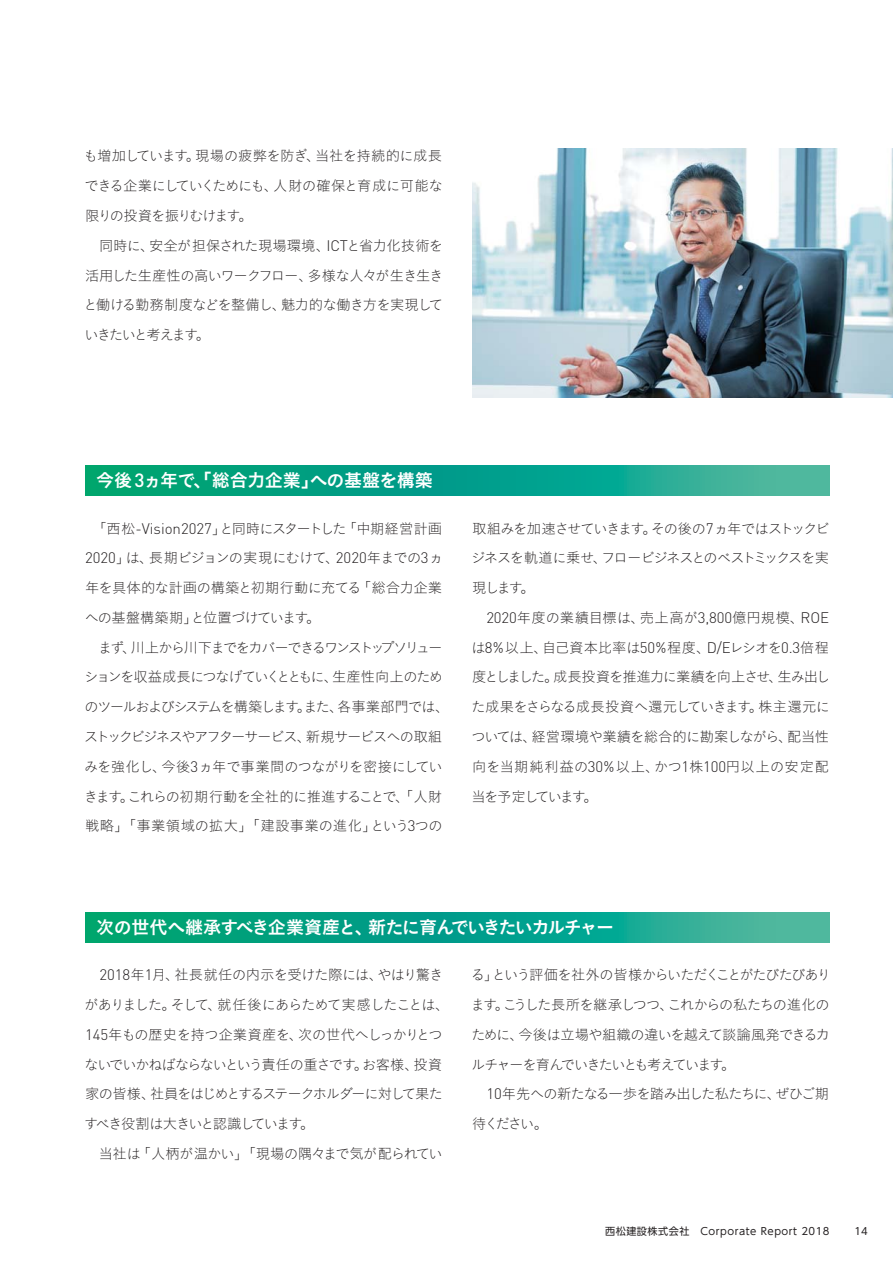
<style>
.page{position:relative;width:893px;height:1263px;background:#fff}
.page>*{position:absolute;margin:0;border:0;box-sizing:border-box;transform-origin:0 0}
.t1{font:18px "Koburina Go Std W6 90 pv RKSJ H";letter-spacing:-.075em;color:#fff}
.t2{font:18px "Koburina Go Std W6 90 pv RKSJ H";letter-spacing:-.04em;color:#fff}
.t3{font:14.4px/29.7px "Koburina Go Std W1 90 pv RKSJ H";letter-spacing:-.07em;color:#231f20}
.t4{font:10.05px "UD Shin Go Pro Regular 90 pv RKSJ H";letter-spacing:.05em;color:#231f20}
.s1{font-family:"DIN";font-weight:300;font-size:15px}
.s2{font-family:"DIN";font-weight:500;font-size:18.9px}
</style>
<div class="page">
<svg style="left:85px;top:466px;width:744px;height:29px;background:#10a589"></svg>
<svg style="left:85px;top:912px;width:744px;height:30px;background:#10a589"></svg>
<img style="left:472px;top:149px;width:421px;height:249px">
<p class="t3" style="left:83px;top:143px;width:362px">も増加しています。現場の疲弊を防ぎ、当社を持続的に成長できる企業にしていくためにも、人財の確保と育成に可能な限りの投資を振りむけます。<br>　同時に、安全が担保された現場環境、<span class="s1">ICT</span>と省力化技術を活用した生産性の高いワークフロー、多様な人々が生き生きと働ける勤務制度などを整備し、魅力的な働き方を実現していきたいと考えます。</p>
<p class="t2" style="left:96px;top:474px;width:356px">今後<span class="s2">3</span>ヵ年で、「総合力企業」への基盤を構築　</p>
<p class="t3" style="left:84px;top:515px;width:367px;text-indent:8px">「西松<span class="s1">-Vision2027</span>」と同時にスタートした「中期経営計画<br><span class="s1">2020</span>」は、長期ビジョンの実現にむけて、<span class="s1">2020</span>年までの<span class="s1">3</span>ヵ年を具体的な計画の構築と初期行動に充てる「総合力企業への基盤構築期」と位置づけています。<br>　まず、川上から川下までをカバーできるワンストップソリューションを収益成長につなげていくとともに、生産性向上のためのツールおよびシステムを構築します。また、各事業部門では、ストックビジネスやアフターサービス、新規サービスへの取組みを強化し、今後<span class="s1">3</span>ヵ年で事業間のつながりを密接にしていきます。これらの初期行動を全社的に推進することで、「人財戦略」「事業領域の拡大」「建設事業の進化」という<span class="s1">3</span>つの</p>
<p class="t3" style="left:471px;top:515px;width:360px;text-align:justify">取組みを加速させていきます。その後の<span class="s1">7</span>ヵ年ではストックビジネスを軌道に乗せ、フロービジネスとのベストミックスを実現します。</p>
<p class="t3" style="left:471px;top:604px;width:360px;text-align:justify;text-indent:15px"><span class="s1">2020</span>年度の業績目標は、売上高が<span class="s1">3,800</span>億円規模、<span class="s1">ROE</span>は<span class="s1">8</span>％以上、自己資本比率は<span class="s1">50</span>％程度、<span class="s1">D/E</span>レシオを<span class="s1">0.3</span>倍程度としました。成長投資を推進力に業績を向上させ、生み出した成果をさらなる成長投資へ還元していきます。株主還元については、経営環境や業績を総合的に勘案しながら、配当性向を当期純利益の<span class="s1">30</span>％以上、かつ<span class="s1">1</span>株<span class="s1">100</span>円以上の安定配当を予定しています。</p>
<p class="t1" style="left:96px;top:920px;width:520px">次の世代へ継承すべき企業資産と、新たに育んでいきたいカルチャー</p>
<p class="t3" style="left:84px;top:962px;width:367px;text-indent:15px"><span class="s1">2018</span>年<span class="s1">1</span>月、社長就任の内示を受けた際には、やはり驚きがありました。そして、就任後にあらためて実感したことは、<br><span class="s1">145</span>年もの歴史を持つ企業資産を、次の世代へしっかりとつないでいかねばならないという責任の重さです。お客様、投資家の皆様、社員をはじめとするステークホルダーに対して果たすべき役割は大きいと認識しています。<br>　当社は「人柄が温かい」「現場の隅々まで気が配られてい</p>
<p class="t3" style="left:471px;top:962px;width:362px;text-align:justify">る」という評価を社外の皆様からいただくことがたびたびあります。こうした長所を継承しつつ、これからの私たちの進化のために、今後は立場や組織の違いを越えて談論風発できるカルチャーを育んでいきたいとも考えています。</p>
<p class="t3" style="left:472px;top:1081px;width:359px;text-indent:14px"><span class="s1">10</span>年先への新たなる一歩を踏み出した私たちに、ぜひご期待ください。</p>
<p class="t4" style="left:605px;top:1227px;width:226px">西松建設株式会社　Corporate Report 2018</p>
<p class="t4" style="left:854px;top:1227px;width:15px">14</p>
</div>
